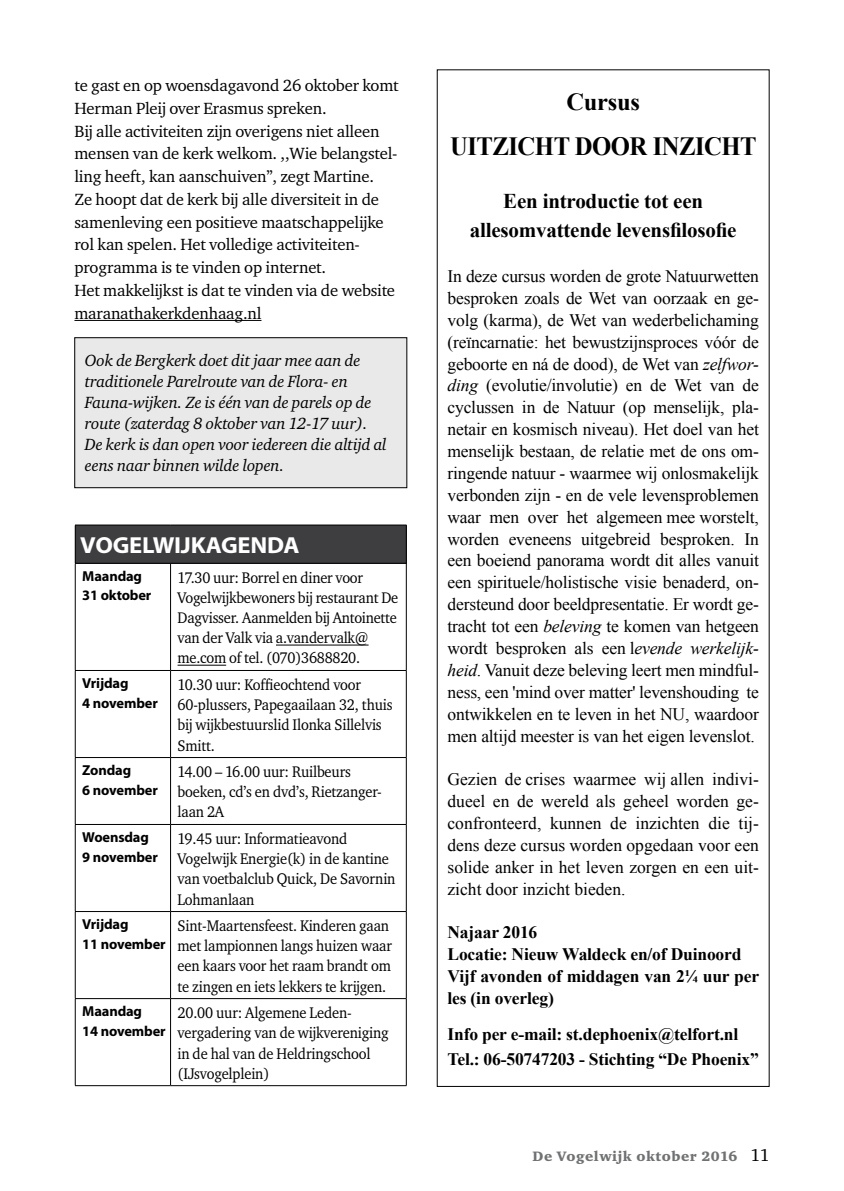
<style>
.page{position:relative;width:844px;height:1191px;background:#fff}
.page>*{position:absolute;margin:0;border:0;box-sizing:border-box;transform-origin:0 0}
.t1{font:700 26.25px "Times New Roman";letter-spacing:-.02em;color:#000;scale:.94 1}
.t2{font:700 24.5px "Times New Roman";letter-spacing:-.01em;color:#000}
.t3{font:700 23.28px "Myriad Pro";letter-spacing:-.01em;color:#fff;scale:1.05 1}
.t4{font:700 21px/29.8px "Times New Roman";letter-spacing:-.01em;color:#000;text-align:center}
.t5{font:17.5px/21.9px "Times New Roman";letter-spacing:-.01em;color:#000;text-align:justify}
.t6{font:700 17.5px/21.9px "Times New Roman";letter-spacing:-.01em;color:#000}
.t7{font:16.62px/22.8px "Charter ITC";letter-spacing:-.01em;color:#000}
.t8{font:italic 16.62px/21px "Charter ITC";letter-spacing:-.01em;color:#000}
.t9{font:15.75px/20.1px "Charter ITC";letter-spacing:-.01em;color:#000;scale:.92 1}
.t10{font:700 14.35px/19.2px "Myriad Pro";letter-spacing:-.01em;color:#000}
.t11{font:14px "Charter ITC Blac";letter-spacing:.04em;color:#707172}
.s1{font-style:italic}
.s2{font-family:"Charter ITC";font-size:17.5px;color:#000}
</style>
<div class="page">
<hr style="left:74px;top:320px;width:187px;height:1px;background:#000">
<div style="left:75px;top:338px;width:332px;height:150px;background:#e9e9ea"></div>
<div style="left:74px;top:337px;width:333px;height:151px;border:1px solid #000"></div>
<div style="left:75px;top:525px;width:331px;height:38px;background:#3e3d40"></div>
<hr style="left:75px;top:563px;width:95px;height:1px;background:#000">
<hr style="left:75px;top:563px;width:1px;height:107px;background:#000">
<hr style="left:170px;top:563px;width:236px;height:1px;background:#000">
<hr style="left:170px;top:563px;width:1px;height:107px;background:#000">
<hr style="left:406px;top:563px;width:1px;height:107px;background:#000">
<hr style="left:75px;top:670px;width:95px;height:1px;background:#000">
<hr style="left:75px;top:670px;width:1px;height:87px;background:#000">
<hr style="left:170px;top:670px;width:236px;height:1px;background:#000">
<hr style="left:170px;top:670px;width:1px;height:87px;background:#000">
<hr style="left:406px;top:670px;width:1px;height:87px;background:#000">
<hr style="left:75px;top:757px;width:95px;height:1px;background:#000">
<hr style="left:75px;top:758px;width:1px;height:66px;background:#000">
<hr style="left:170px;top:757px;width:236px;height:1px;background:#000">
<hr style="left:170px;top:758px;width:1px;height:66px;background:#000">
<hr style="left:406px;top:758px;width:1px;height:66px;background:#000">
<hr style="left:75px;top:824px;width:95px;height:1px;background:#000">
<hr style="left:75px;top:824px;width:1px;height:87px;background:#000">
<hr style="left:170px;top:824px;width:236px;height:1px;background:#000">
<hr style="left:170px;top:824px;width:1px;height:87px;background:#000">
<hr style="left:406px;top:824px;width:1px;height:87px;background:#000">
<hr style="left:75px;top:911px;width:95px;height:1px;background:#000">
<hr style="left:75px;top:911px;width:1px;height:87px;background:#000">
<hr style="left:170px;top:911px;width:236px;height:1px;background:#000">
<hr style="left:170px;top:911px;width:1px;height:87px;background:#000">
<hr style="left:406px;top:911px;width:1px;height:87px;background:#000">
<hr style="left:75px;top:998px;width:95px;height:1px;background:#000">
<hr style="left:75px;top:998px;width:1px;height:87px;background:#000">
<hr style="left:170px;top:998px;width:236px;height:1px;background:#000">
<hr style="left:170px;top:998px;width:1px;height:87px;background:#000">
<hr style="left:406px;top:998px;width:1px;height:87px;background:#000">
<hr style="left:75px;top:1085px;width:95px;height:1px;background:#000">
<hr style="left:170px;top:1085px;width:236px;height:1px;background:#000">
<hr style="left:75px;top:525px;width:95px;height:1px;background:#000">
<hr style="left:75px;top:525px;width:1px;height:38px;background:#000">
<hr style="left:170px;top:525px;width:236px;height:1px;background:#000">
<hr style="left:406px;top:525px;width:1px;height:38px;background:#000">
<hr style="left:276px;top:644px;width:92px;height:1px;background:#000">
<hr style="left:177px;top:664px;width:49px;height:1px;background:#000">
<p class="t7" style="left:74px;top:74px;width:326px">te gast en op woensdagavond 26 oktober komt Herman Pleij over Erasmus spreken.<br>Bij alle activiteiten zijn overigens niet alleen mensen van de kerk welkom. ,,Wie belangstel&shy;ling heeft, kan aanschuiven’’, zegt Martine.<br>Ze hoopt dat de kerk bij alle diversiteit in de samenleving een positieve maatschappelijke rol kan spelen. Het volledige activiteiten&shy;programma is te vinden op internet.<br>Het makkelijkst is dat te vinden via de website maranathakerkdenhaag.nl</p>
<p class="t8" style="left:85px;top:350px;width:303px">Ook de Bergkerk doet dit jaar mee aan de traditionele Parelroute van de Flora- en Fauna-wijken. Ze is één van de parels op de route (zaterdag 8 oktober van 12-17 uur).<br>De kerk is dan open voor iedereen die altijd al eens naar binnen wilde lopen.</p>
<h3 class="t3" style="left:80px;top:530px;width:210px">VOGELWIJKAGENDA</h3>
<p class="t10" style="left:82px;top:566px;width:71px">Maandag<br>31 oktober</p>
<p class="t9" style="left:177px;top:567px;width:241px">17.30 uur: Borrel en diner voor Vogelwijkbewoners bij restaurant De Dagvisser. Aanmelden bij Antoinette van der Valk via a.vandervalk@ me.com of tel. (070)3688820.</p>
<p class="t10" style="left:82px;top:673px;width:77px">Vrijdag<br>4 november</p>
<p class="t9" style="left:177px;top:674px;width:235px">10.30 uur: Koffieochtend voor<br>60-plussers, Papegaailaan 32, thuis bij wijkbestuurslid Ilonka Sillelvis<br>Smitt.</p>
<p class="t10" style="left:82px;top:760px;width:77px">Zondag<br>6 november</p>
<p class="t9" style="left:177px;top:761px;width:222px">14.00 – 16.00 uur: Ruilbeurs boeken, cd’s en dvd’s, Rietzanger&shy;laan 2A</p>
<p class="t10" style="left:82px;top:827px;width:77px">Woensdag<br>9 november</p>
<p class="t9" style="left:177px;top:828px;width:238px">19.45 uur: Informatieavond<br>Vogelwijk Energie(k) in de kantine van voetbalclub Quick, De Savornin<br>Lohmanlaan</p>
<p class="t10" style="left:82px;top:914px;width:85px">Vrijdag<br>11 november</p>
<p class="t9" style="left:177px;top:915px;width:234px">Sint-Maartensfeest. Kinderen gaan met lampionnen langs huizen waar een kaars voor het raam brandt om te zingen en iets lekkers te krijgen.</p>
<p class="t10" style="left:82px;top:1001px;width:85px">Maandag<br>14 november</p>
<p class="t9" style="left:177px;top:1002px;width:231px">20.00 uur: Algemene Leden&shy;vergadering van de wijkvereniging in de hal van de Heldringschool (IJsvogelplein)</p>
<h2 class="t2" style="left:566px;top:84px;width:75px">Cursus</h2>
<h1 class="t1" style="left:450px;top:128px;width:327px">UITZICHT DOOR INZICHT</h1>
<p class="t4" style="left:469px;top:185px;width:268px">Een introductie tot een allesomvattende levensfilosofie</p>
<p class="t5" style="left:447px;top:265px;width:313px">In deze cursus worden de grote Natuurwetten besproken zoals de Wet van oorzaak en ge&shy;volg (karma), de Wet van wederbelichaming (reïncarnatie: het bewustzijnsproces vóór de geboorte en ná de dood), de Wet van <span class="s1">zelfwor&shy;ding</span> (evolutie/involutie) en de Wet van de cyclussen in de Natuur (op menselijk, pla&shy;netair en kosmisch niveau). Het doel van het menselijk bestaan, de relatie met de ons om&shy;ringende natuur - waarmee wij onlosmakelijk verbonden zijn - en de vele levensproblemen waar men over het algemeen mee worstelt, worden eveneens uitgebreid besproken. In een boeiend panorama wordt dit alles vanuit een spirituele/holistische visie benaderd, on&shy;dersteund door beeldpresentatie. Er wordt ge&shy;tracht tot een <span class="s1">beleving</span> te komen van hetgeen wordt besproken als een l<span class="s1">evende werkelijk&shy;heid</span>. Vanuit deze beleving leert men mindful&shy;ness, een 'mind over matter' levenshouding te ontwikkelen en te leven in het NU, waardoor men altijd meester is van het eigen levenslot.</p>
<p class="t5" style="left:447px;top:768px;width:313px">Gezien de crises waarmee wij allen indivi&shy;dueel en de wereld als geheel worden ge&shy;confronteerd, kunnen de inzichten die tij&shy;dens deze cursus worden opgedaan voor een solide anker in het leven zorgen en een uit&shy;zicht door inzicht bieden.</p>
<p class="t6" style="left:447px;top:921px;width:313px">Najaar 2016<br>Locatie: Nieuw Waldeck en/of Duinoord<br>Vijf avonden of middagen van 2¼ uur per les (in overleg)</p>
<p class="t6" style="left:447px;top:1021px;width:313px;line-height:24.5px">Info per e-mail: st.dephoenix@telfort.nl<br>Tel.: 06-50747203 - Stichting “De Phoenix”</p>
<p class="t11" style="left:532px;top:1147px;width:238px">De Vogelwijk oktober 2016 <span class="s2">11</span></p>
</div>
